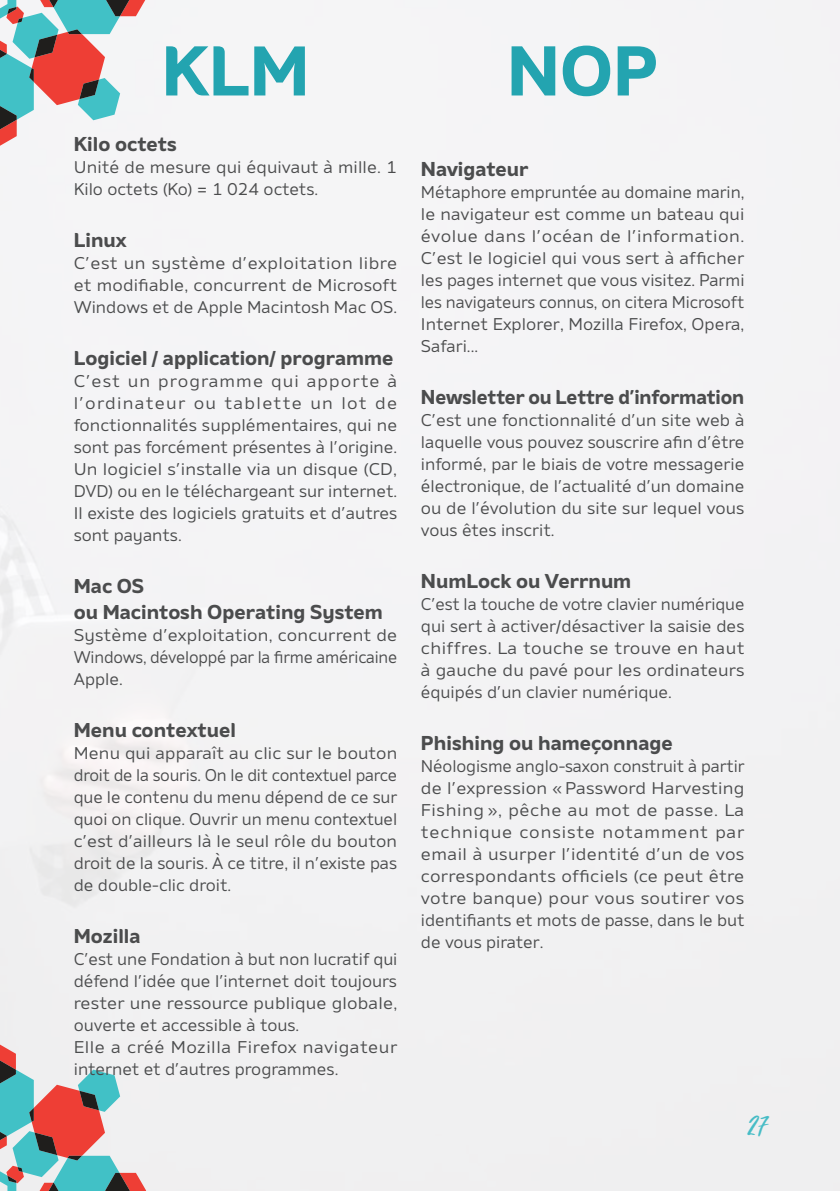
<style>
.page{position:relative;width:840px;height:1191px;background:#fff}
.page>*{position:absolute;margin:0;border:0;box-sizing:border-box;transform-origin:0 0}
.t1{font:700 70px "Amino";color:#23a4b0}
.t2{font:32px "October Storm";color:#47bcc6}
.t3{font:700 20px "Amino";color:#4b4c4d}
.t4{font:700 20px "Amino";color:#4b4c4d;scale:.96 1}
.t5{font:17px/22px "Amino";color:#4b4c4d;text-align:justify}
.t6{font:17px/22px "Amino";color:#4b4c4d;text-align:justify;scale:1.05 1}
.t7{font:17px/22px "Amino";color:#4b4c4d;text-align:justify;scale:1.04 1}
</style>
<div class="page">
<div style="left:0;top:0;width:839px;height:1191px;background:#f3f3f4"></div>
<svg style="left:0;top:1044px;width:146px;height:147px"></svg>
<svg style="left:0;top:0;width:146px;height:146px"></svg>
<p class="t1" style="left:161px;top:27px;width:149px">KLM</p>
<p class="t1" style="left:506px;top:27px;width:153px">NOP</p>
<p class="t3" style="left:74px;top:132px;width:104px">Kilo octets</p>
<p class="t5" style="left:74px;top:156px;width:324px">Unité de mesure qui équivaut à mille. 1<br>Kilo octets (Ko) = 1 024 octets.</p>
<p class="t3" style="left:74px;top:228px;width:54px">Linux</p>
<p class="t6" style="left:74px;top:252px;width:309px">C’est un système d’exploitation libre et modifiable, concurrent de Microsoft Windows et de Apple Macintosh Mac OS.</p>
<p class="t3" style="left:74px;top:346px;width:321px">Logiciel / application/ programme</p>
<p class="t6" style="left:74px;top:370px;width:309px">C’est un programme qui apporte à l’ordinateur ou tablette un lot de fonctionnalités supplémentaires, qui ne sont pas forcément présentes à l’origine.<br>Un logiciel s’installe via un disque (CD, DVD) ou en le téléchargeant sur internet.<br>Il existe des logiciels gratuits et d’autres sont payants.</p>
<p class="t3" style="left:74px;top:574px;width:72px">Mac OS</p>
<p class="t3" style="left:74px;top:600px;width:310px">ou Macintosh Operating System</p>
<p class="t7" style="left:74px;top:624px;width:312px">Système d’exploitation, concurrent de Windows, développé par la firme américaine Apple.</p>
<p class="t3" style="left:74px;top:718px;width:163px">Menu contextuel</p>
<p class="t5" style="left:74px;top:742px;width:325px">Menu qui apparaît au clic sur le bouton droit de la souris. On le dit contextuel parce que le contenu du menu dépend de ce sur quoi on clique. Ouvrir un menu contextuel c’est d’ailleurs là le seul rôle du bouton droit de la souris. À ce titre, il n’existe pas de double-clic droit.</p>
<p class="t3" style="left:74px;top:924px;width:68px">Mozilla</p>
<p class="t5" style="left:74px;top:948px;width:325px">C’est une Fondation à but non lucratif qui défend l’idée que l’internet doit toujours rester une ressource publique globale, ouverte et accessible à tous.</p>
<p class="t6" style="left:74px;top:1036px;width:309px">Elle a créé Mozilla Firefox navigateur internet et d’autres programmes.</p>
<p class="t3" style="left:420px;top:156px;width:109px">Navigateur</p>
<p class="t5" style="left:420px;top:181px;width:325px">Métaphore empruntée au domaine marin, le navigateur est comme un bateau qui évolue dans l’océan de l’information.<br>C’est le logiciel qui vous sert à afficher les pages internet que vous visitez. Parmi les navigateurs connus, on citera Microsoft Internet Explorer, Mozilla Firefox, Opera, Safari...</p>
<p class="t4" style="left:420px;top:384px;width:338px">Newsletter ou Lettre d’information</p>
<p class="t5" style="left:420px;top:409px;width:325px">C’est une fonctionnalité d’un site web à laquelle vous pouvez souscrire afin d’être informé, par le biais de votre messagerie électronique, de l’actualité d’un domaine ou de l’évolution du site sur lequel vous vous êtes inscrit.</p>
<p class="t3" style="left:420px;top:568px;width:212px">NumLock ou Verrnum</p>
<p class="t5" style="left:420px;top:593px;width:325px">C’est la touche de votre clavier numérique qui sert à activer/désactiver la saisie des chiffres. La touche se trouve en haut à gauche du pavé pour les ordinateurs équipés d’un clavier numérique.</p>
<p class="t3" style="left:420px;top:730px;width:253px">Phishing ou hameçonnage</p>
<p class="t5" style="left:420px;top:755px;width:325px">Néologisme anglo-saxon construit à partir de l’expression «Password Harvesting Fishing », pêche au mot de passe. La technique consiste notamment par email à usurper l’identité d’un de vos correspondants officiels (ce peut être votre banque) pour vous soutirer vos identifiants et mots de passe, dans le but de vous pirater.</p>
<p class="t2" style="left:747px;top:1109px;width:22px">27</p>
</div>
